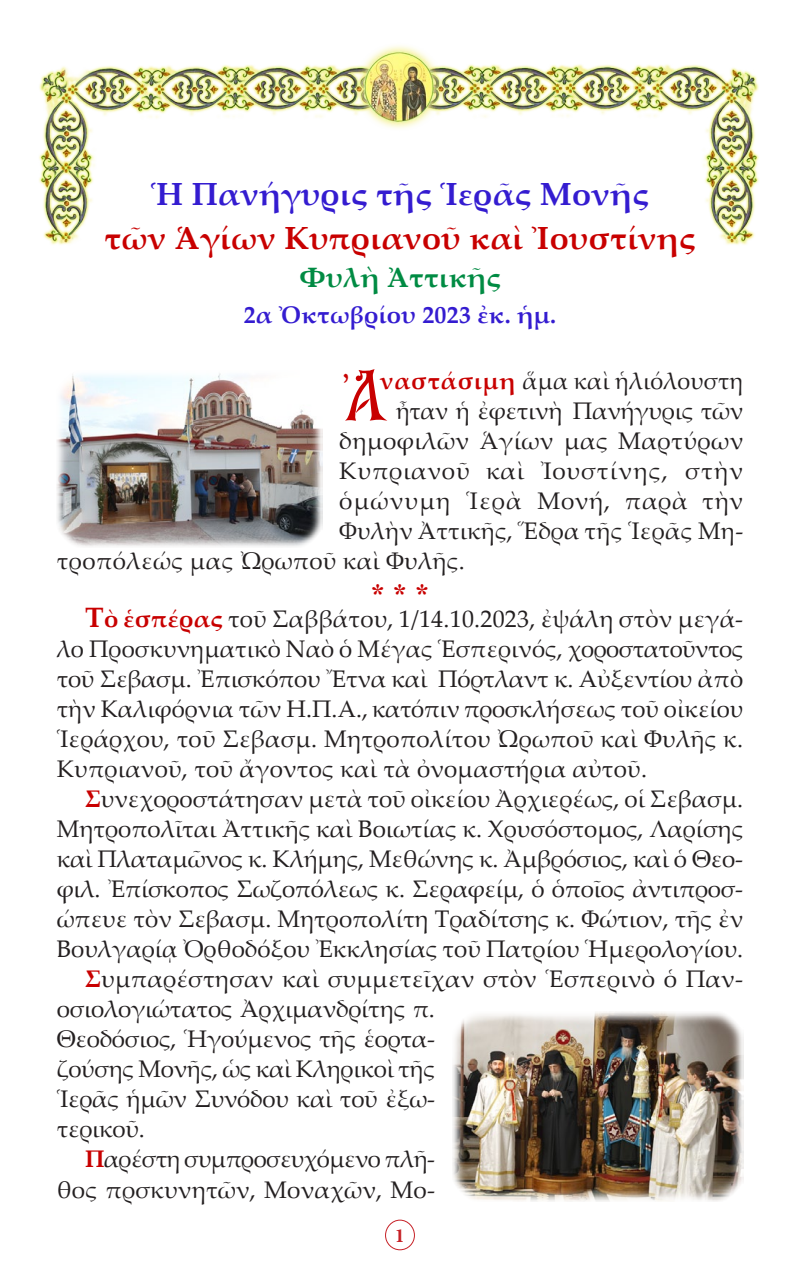
<style>
.page{position:relative;width:800px;height:1270px;background:#fff}
.page>*{position:absolute;margin:0;border:0;box-sizing:border-box;transform-origin:0 0}
.Palatino-txt{font:44.4px "BYZIMAK";color:#c80000}
.t1{font:700 32px "Palatino Linotype";letter-spacing:.01em;color:#c80000}
.t2{font:700 32px "Palatino Linotype";letter-spacing:.01em;color:#341cd0}
.t3{font:700 28px "Palatino Linotype";letter-spacing:.01em;color:#008b43}
.Asteres{font:28px "CTOS New Times Bold Test 1";color:#c80000}
.Palatino-txt-2{font:24px/30px "Palatino Linotype";letter-spacing:.005em;color:#231f20;text-align:justify}
.Palatino-txt-3{font:24px "Palatino Linotype";letter-spacing:.03em;color:#231f20}
.Palatino-txt-4{font:24px "Palatino Linotype";letter-spacing:-.025em;color:#231f20}
.Palatino-txt-5{font:24px "Palatino Linotype";letter-spacing:.05em;color:#231f20}
.t4{font:700 24px "Palatino Linotype";letter-spacing:.01em;color:#341cd0}
.t5{font:700 20px "Minion Pro";color:#c62026}
.s1{font-size:72.2px}
.s2{font-weight:700;color:#c80000}
.s3{font-weight:700;font-size:28px;color:#c80000}
</style>
<div class="page">
<div style="left:385px;top:1220px;width:30px;height:30px;border:1px solid #c62026;border-radius:50%"></div>
<img style="left:39px;top:45px;width:720px;height:200px">
<img style="left:57px;top:373px;width:265px;height:174px">
<img style="left:452px;top:1012px;width:291px;height:190px">
<p class="t2" style="left:151px;top:171px;width:499px">Ἡ Πανήγυρις τῆς Ἱερᾶς Μονῆς</p>
<p class="t1" style="left:105px;top:215px;width:592px">τῶν Ἁγίων Κυπριανοῦ καὶ Ἰουστίνης</p>
<p class="t3" style="left:299px;top:257px;width:203px">Φυλὴ Ἀττικῆς</p>
<p class="t4" style="left:244px;top:297px;width:314px">2α Ὀκτωβρίου 2023 ἐκ. ἡμ.</p>
<p class="Palatino-txt" style="left:339px;top:363px;width:50px">᾿<span class="s1">Α</span></p>
<p class="Palatino-txt-2" style="left:380px;top:364px;width:365px"><span class="s2">ναστάσιμη</span> ἅμα καὶ ἡλιόλουστη</p>
<p class="Palatino-txt-2" style="left:396px;top:394px;width:349px">ἦταν ἡ ἐφετινὴ Πανήγυρις τῶν</p>
<p class="Palatino-txt-2" style="left:339px;top:424px;width:406px">δημοφιλῶν Ἁγίων μας Μαρτύρων</p>
<p class="Palatino-txt-3" style="left:339px;top:453px;width:405px">Κυπριανοῦ καὶ Ἰουστίνης, στὴν</p>
<p class="Palatino-txt-5" style="left:339px;top:483px;width:405px">ὁμώνυμη Ἱερὰ Μονή, παρὰ τὴν</p>
<p class="Palatino-txt-2" style="left:339px;top:514px;width:405px">Φυλὴν Ἀττικῆς, Ἕδρα τῆς Ἱερᾶς Μη-</p>
<p class="Palatino-txt-2" style="left:57px;top:544px;width:410px">τροπόλεώς μας Ὠρωποῦ καὶ Φυλῆς.</p>
<p class="Asteres" style="left:371px;top:578px;width:60px">* * *</p>
<p class="Palatino-txt-2" style="left:57px;top:602px;width:688px;text-indent:28px"><span class="s3">Τ</span><span class="s2">ὸ ἑσπέρας</span> τοῦ Σαββάτου, 1/14.10.2023, ἐψάλη στὸν μεγά&shy;λο Προσκυνηματικὸ Ναὸ ὁ Μέγας Ἑσπερινός, χοροστατοῦντος τοῦ Σεβασμ. Ἐπισκόπου Ἔτνα καὶ Πόρτλαντ κ. Αὐξεντίου ἀπὸ τὴν Καλιφόρνια τῶν Η.Π.Α., κατόπιν προσκλήσεως τοῦ οἰκείου Ἱεράρχου, τοῦ Σεβασμ. Μητροπολίτου Ὠρωποῦ καὶ Φυλῆς κ.<br>Κυπριανοῦ, τοῦ ἄγοντος καὶ τὰ ὀνομαστήρια αὐτοῦ.</p>
<p class="Palatino-txt-2" style="left:57px;top:782px;width:688px;text-indent:28px"><span class="s2">Σ</span>υνεχοροστάτησαν μετὰ τοῦ οἰκείου Ἀρχιερέως, οἱ Σεβασμ.<br>Μητροπολῖται Ἀττικῆς καὶ Βοιωτίας κ. Χρυσόστομος, Λαρίσης καὶ Πλαταμῶνος κ. Κλήμης, Μεθώνης κ. Ἀμβρόσιος, καὶ ὁ Θεο&shy;φιλ. Ἐπίσκοπος Σωζοπόλεως κ. Σεραφείμ, ὁ ὁποῖος ἀντιπροσ&shy;ώπευε τὸν Σεβασμ. Μητροπολίτη Τραδίτσης κ. Φώτιον, τῆς ἐν Βουλγαρίᾳ Ὀρθοδόξου Ἐκκλησίας τοῦ Πατρίου Ἡμερολογίου.</p>
<p class="Palatino-txt-2" style="left:57px;top:962px;width:688px;text-align:left;text-indent:28px"><span class="s2">Σ</span>υμπαρέστησαν καὶ συμμετεῖχαν στὸν Ἑσπερινὸ ὁ Παν&shy;οσιολογιώτατος Ἀρχιμανδρίτης π.<br>Θεοδόσιος, Ἡγούμενος τῆς ἑορτα-<br>ζούσης Μονῆς, ὡς καὶ Κληρικοὶ τῆς<br>Ἱερᾶς ἡμῶν Συνόδου καὶ τοῦ ἐξω-<br>τερικοῦ.</p>
<p class="Palatino-txt-4" style="left:85px;top:1141px;width:351px"><span class="s2">Π</span>αρέστη συμπροσευχόμενο πλῆ-</p>
<p class="Palatino-txt-2" style="left:57px;top:1173px;width:380px">θος πρσκυνητῶν, Μοναχῶν, Μο-</p>
<p class="t5" style="left:395px;top:1221px;width:11px">1</p>
</div>
